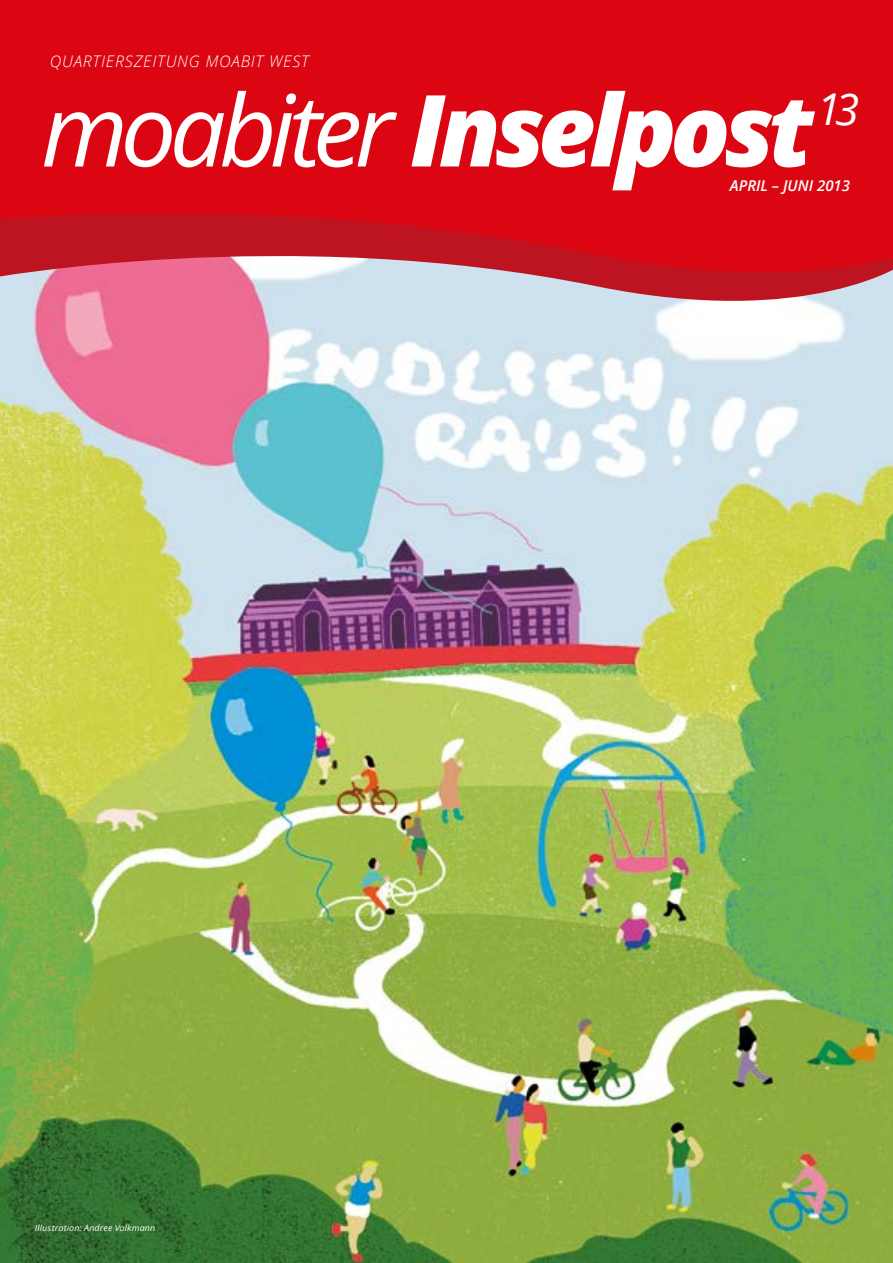
<style>
.page{position:relative;width:893px;height:1263px;background:#fff}
.page>*{position:absolute;margin:0;border:0;box-sizing:border-box;transform-origin:0 0}
.t1{font:italic 800 99.45px "Open Sans";letter-spacing:-.06em;color:#fff}
.t2{font:italic 43.65px "Open Sans";color:#fff}
.t3{font:italic 300 16.05px "Open Sans";letter-spacing:.05em;color:#fff}
.t4{font:italic 600 15px "Open Sans";color:#fff}
.t5{font:italic 8.55px "Open Sans";letter-spacing:.015em;color:#fff;scale:1.05 1}
.s1{font-weight:400}
</style>
<div class="page">
<img style="left:0;top:330px;width:893px;height:933px">
<svg style="left:0;top:272px;width:893px;height:58px;background:#d8adbf"></svg>
<svg style="left:0;top:0;width:893px;height:272px;background:#d90b18"></svg>
<h3 class="t3" style="left:50px;top:50px;width:260px">QUARTIERSZEITUNG MOABIT WEST</h3>
<h1 class="t1" style="left:41px;top:55px;width:774px"><span class="s1">moabiter</span> Inselpost</h1>
<h2 class="t2" style="left:817px;top:80px;width:44px">13</h2>
<h3 class="t4" style="left:730px;top:175px;width:122px">APRIL – JUNI 2013</h3>
<p class="t5" style="left:35px;top:1222px;width:116px">Illustration: Andree Volkmann</p>
</div>
